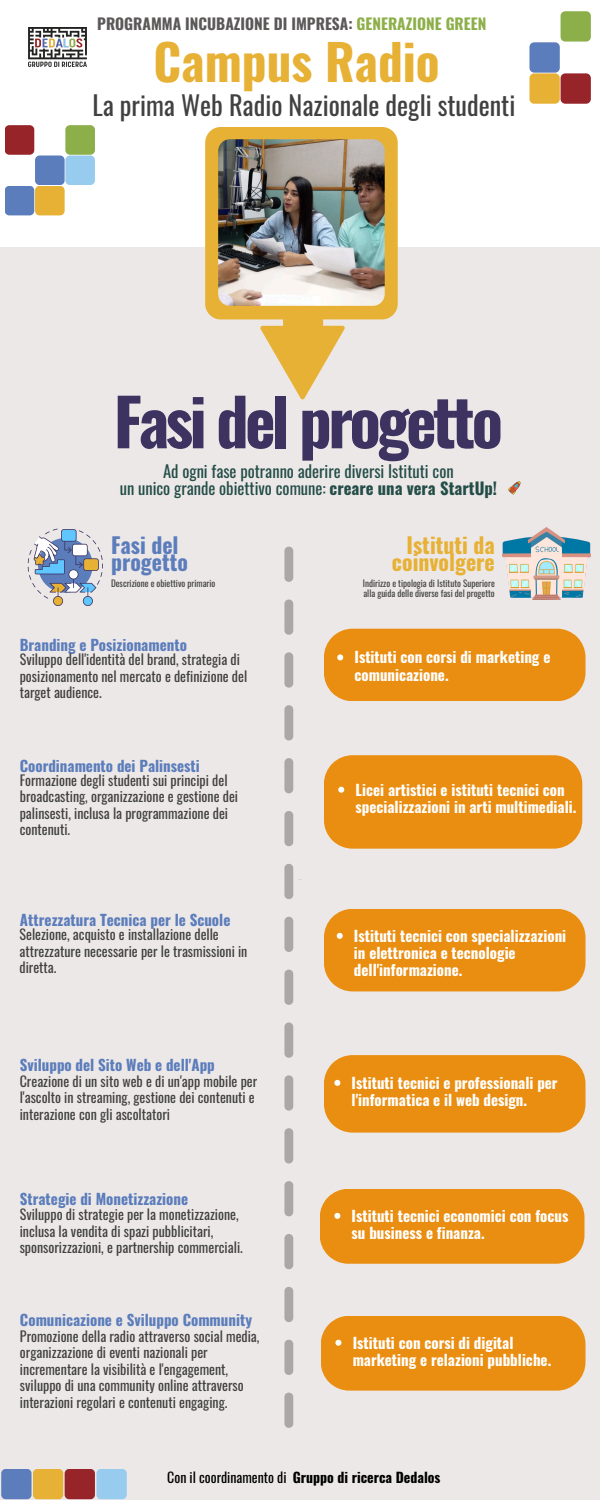
<style>
.page{position:relative;width:600px;height:1500px;background:#fff}
.page>*{position:absolute;margin:0;border:0;box-sizing:border-box;transform-origin:0 0}
.t1{font:700 64.9px "Oswald";letter-spacing:-.055em;color:#3c3360}
.t2{font:700 49.3px "Oswald";color:#e7b135}
.t3{font:26.2px "Oswald";color:#414141}
.t4{font:700 21.8px/17.2px "Oswald";color:#e7b135;text-align:right}
.t5{font:700 21.8px/17.2px "Oswald";color:#5b7dbb}
.t6{font:16.6px "Oswald";color:#234d47}
.t7{font:700 15.4px "Oswald";color:#5b5858}
.t8{font:700 15px/17.2px "Oswald";color:#fff}
.t9{font:700 15px "Oswald";color:#5b7dbb}
.t10{font:14px/16.5px "Oswald";color:#414141}
.t11{font:700 13.9px "Oswald";color:#000}
.t12{font:9.1px "Oswald";color:#414141}
.s1{color:#8daf4a}
.s2{font-weight:700}
.s3{font-weight:400}
</style>
<div class="page">
<div style="left:0;top:247px;width:600px;height:1253px;background:#ede8e8"></div>
<div style="left:1px;top:1469px;width:31px;height:30px;background:#5b7dbb;border-radius:4px"></div>
<div style="left:33px;top:1469px;width:30px;height:30px;background:#e7b135;border-radius:4px"></div>
<div style="left:96px;top:1469px;width:31px;height:30px;background:#98ccee;border-radius:4px"></div>
<div style="left:65px;top:1469px;width:30px;height:30px;background:#972429;border-radius:4px"></div>
<div style="left:5px;top:186px;width:29px;height:29px;background:#5b7dbb;border-radius:5px"></div>
<div style="left:65px;top:125px;width:30px;height:30px;background:#8daf4a;border-radius:5px"></div>
<div style="left:35px;top:155px;width:30px;height:30px;background:#5b7dbb;border-radius:5px"></div>
<div style="left:5px;top:125px;width:29px;height:30px;background:#972429;border-radius:5px"></div>
<div style="left:35px;top:186px;width:30px;height:29px;background:#e7b135;border-radius:5px"></div>
<div style="left:65px;top:155px;width:30px;height:30px;background:#98ccee;border-radius:5px"></div>
<div style="left:561px;top:11px;width:30px;height:31px;background:#8daf4a;border-radius:5px"></div>
<div style="left:529px;top:42px;width:31px;height:31px;background:#5b7dbb;border-radius:5px"></div>
<div style="left:529px;top:73px;width:31px;height:31px;background:#e7b135;border-radius:5px"></div>
<div style="left:561px;top:73px;width:30px;height:31px;background:#972429;border-radius:5px"></div>
<svg style="left:28px;top:529px;width:75px;height:77px"></svg>
<img style="left:503px;top:528px;width:87px;height:71px">
<svg style="left:284px;top:547px;width:9px;height:881px"></svg>
<svg style="left:508px;top:481px;width:13px;height:14px"></svg>
<div style="left:324px;top:629px;width:262px;height:72px;background:#ea8e11"></div>
<div style="left:324px;top:755px;width:258px;height:94px;background:#ea8e11"></div>
<div style="left:324px;top:909px;width:262px;height:82px;background:#ea8e11"></div>
<div style="left:324px;top:1055px;width:261px;height:78px;background:#ea8e11"></div>
<div style="left:320px;top:1189px;width:265px;height:75px;background:#ea8e11"></div>
<img style="left:29px;top:28px;width:57px;height:39px">
<svg style="left:205px;top:127px;width:193px;height:272px"></svg>
<img style="left:218px;top:139px;width:167px;height:167px;border-radius:12px">
<div style="left:321px;top:1316px;width:265px;height:75px;background:#ea8e11"></div>
<h4 class="t7" style="left:97px;top:11px;width:391px">PROGRAMMA INCUBAZIONE DI IMPRESA: <span class="s1">GENERAZIONE GREEN</span></h4>
<p class="t2" style="left:153px;top:23px;width:288px">Campus Radio</p>
<p class="t3" style="left:92px;top:84px;width:425px">La prima Web Radio Nazionale degli studenti</p>
<h1 class="t1" style="left:114px;top:371px;width:391px">Fasi del progetto</h1>
<p class="t6" style="left:163px;top:459px;width:292px">Ad ogni fase potranno aderire diversi Istituti con</p>
<h6 class="t6" style="left:120px;top:475px;width:379px">un unico grande obiettivo comune: <span class="s2">creare una vera StartUp!</span></h6>
<h3 class="t5" style="left:111px;top:536px;width:78px">Fasi del progetto</h3>
<p class="t12" style="left:111px;top:576px;width:106px">Descrizione e obiettivo primario</p>
<p class="t9" style="left:20px;top:633px;width:169px">Branding e Posizionamento</p>
<p class="t10" style="left:20px;top:651px;width:229px">Sviluppo dell'identità del brand, strategia di posizionamento nel mercato e definizione del target audience.</p>
<h1 class="t9" style="left:20px;top:754px;width:182px">Coordinamento dei Palinsesti</h1>
<p class="t10" style="left:20px;top:771px;width:220px">Formazione degli studenti sui principi del broadcasting, organizzazione e gestione dei palinsesti, inclusa la programmazione dei contenuti.</p>
<p class="t9" style="left:20px;top:908px;width:212px">Attrezzatura Tecnica per le Scuole</p>
<p class="t10" style="left:20px;top:926px;width:229px">Selezione, acquisto e installazione delle attrezzature necessarie per le trasmissioni in diretta.</p>
<p class="t9" style="left:20px;top:1053px;width:197px">Sviluppo del Sito Web e dell'App</p>
<h6 class="t10" style="left:20px;top:1072px;width:239px">Creazione di un sito web e di un'app mobile per l'ascolto in streaming, gestione dei contenuti e interazione con gli ascoltatori</h6>
<p class="t9" style="left:20px;top:1187px;width:170px">Strategie di Monetizzazione</p>
<h4 class="t10" style="left:20px;top:1206px;width:225px">Sviluppo di strategie per la monetizzazione, inclusa la vendita di spazi pubblicitari, sponsorizzazioni, e partnership commerciali.</h4>
<p class="t4" style="left:392px;top:536px;width:104px">Istituti da coinvolgere</p>
<p class="t12" style="left:363px;top:576px;width:134px">Indirizzo e tipologia di Istituto Superiore</p>
<h6 class="t12" style="left:363px;top:586px;width:133px">alla guida delle diverse fasi del progetto</h6>
<h6 class="t8" style="left:354px;top:648px;width:197px">Istituti con corsi di marketing e comunicazione.</h6>
<h6 class="t8" style="left:356px;top:780px;width:222px">Licei artistici e istituti tecnici con specializzazioni in arti multimediali.</h6>
<p class="t8" style="left:354px;top:926px;width:214px">Istituti tecnici con specializzazioni in elettronica e tecnologie dell'informazione.</p>
<h6 class="t8" style="left:352px;top:1073px;width:208px">Istituti tecnici e professionali per l'informatica e il web design.</h6>
<p class="t8" style="left:352px;top:1206px;width:218px">Istituti tecnici economici con focus su business e finanza.</p>
<p class="t9" style="left:20px;top:1308px;width:234px">Comunicazione e Sviluppo Community</p>
<p class="t10" style="left:20px;top:1327px;width:241px">Promozione della radio attraverso social media, organizzazione di eventi nazionali per incrementare la visibilità e l'engagement, sviluppo di una community online attraverso interazioni regolari e contenuti engaging.</p>
<p class="t8" style="left:353px;top:1333px;width:200px">Istituti con corsi di digital marketing e relazioni pubbliche.</p>
<p class="t11" style="left:167px;top:1466px;width:275px"><span class="s3">Con il coordinamento di</span> Gruppo di ricerca Dedalos</p>
</div>
